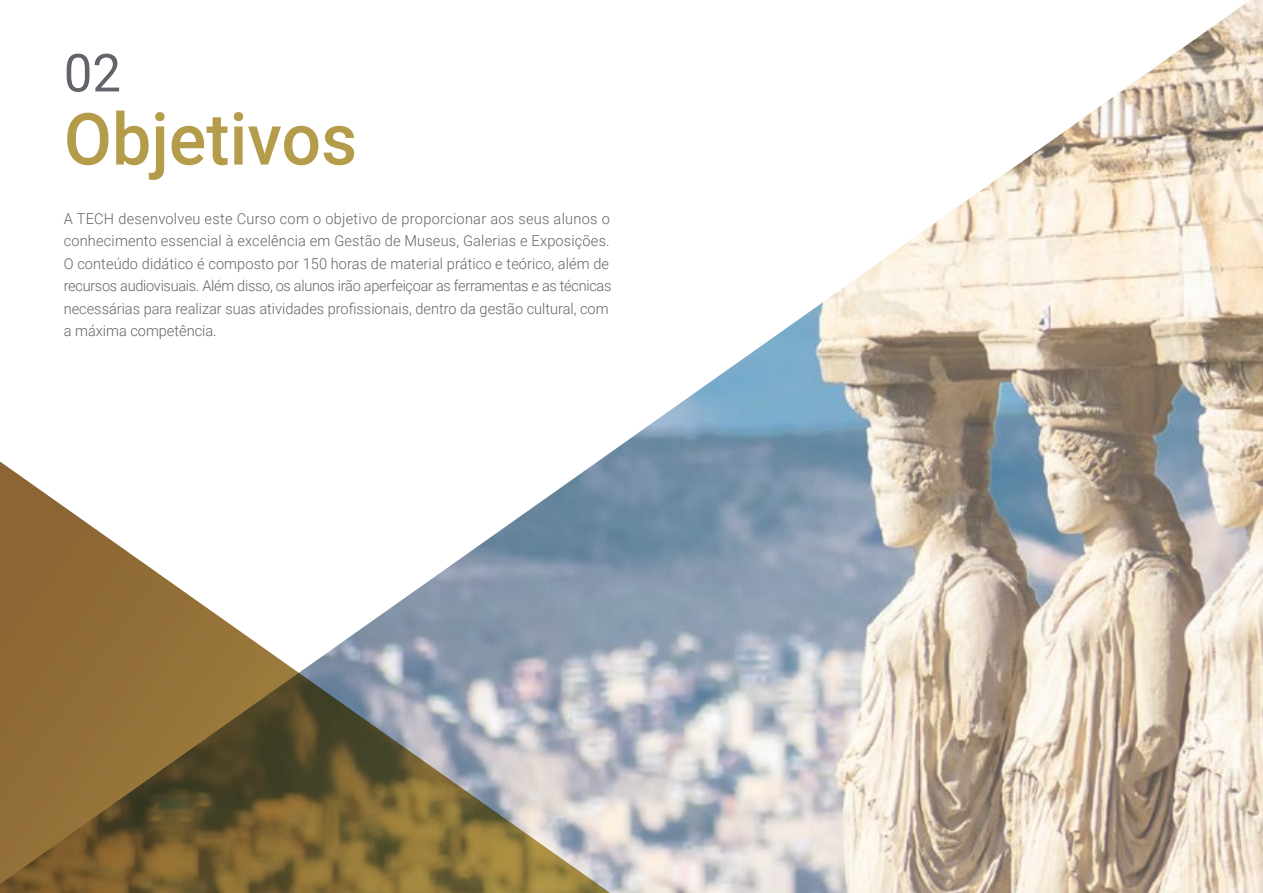
<style>
.page{position:relative;width:1263px;height:893px;background:#fff}
.page>*{position:absolute;margin:0;border:0;box-sizing:border-box;transform-origin:0 0}
.t1{font:500 72px "Roboto";color:#b49c4b}
.t2{font:52.5px "Roboto";color:#61646a}
.t3{font:300 15px/22.5px "Roboto";letter-spacing:.005em;color:#61646a}
</style>
<div class="page">
<img style="left:620px;top:0;width:643px;height:893px">
<svg style="left:0;top:446px;width:640px;height:447px"></svg>
<h2 class="t2" style="left:64px;top:36px;width:59px">02</h2>
<h1 class="t1" style="left:64px;top:89px;width:295px">Objetivos</h1>
<p class="t3" style="left:64px;top:207px;width:549px">A TECH desenvolveu este Curso com o objetivo de proporcionar aos seus alunos o conhecimento essencial à excelência em Gestão de Museus, Galerias e Exposições.<br>O conteúdo didático é composto por 150 horas de material prático e teórico, além de recursos audiovisuais. Além disso, os alunos irão aperfeiçoar as ferramentas e as técnicas necessárias para realizar suas atividades profissionais, dentro da gestão cultural, com a máxima competência.</p>
</div>
